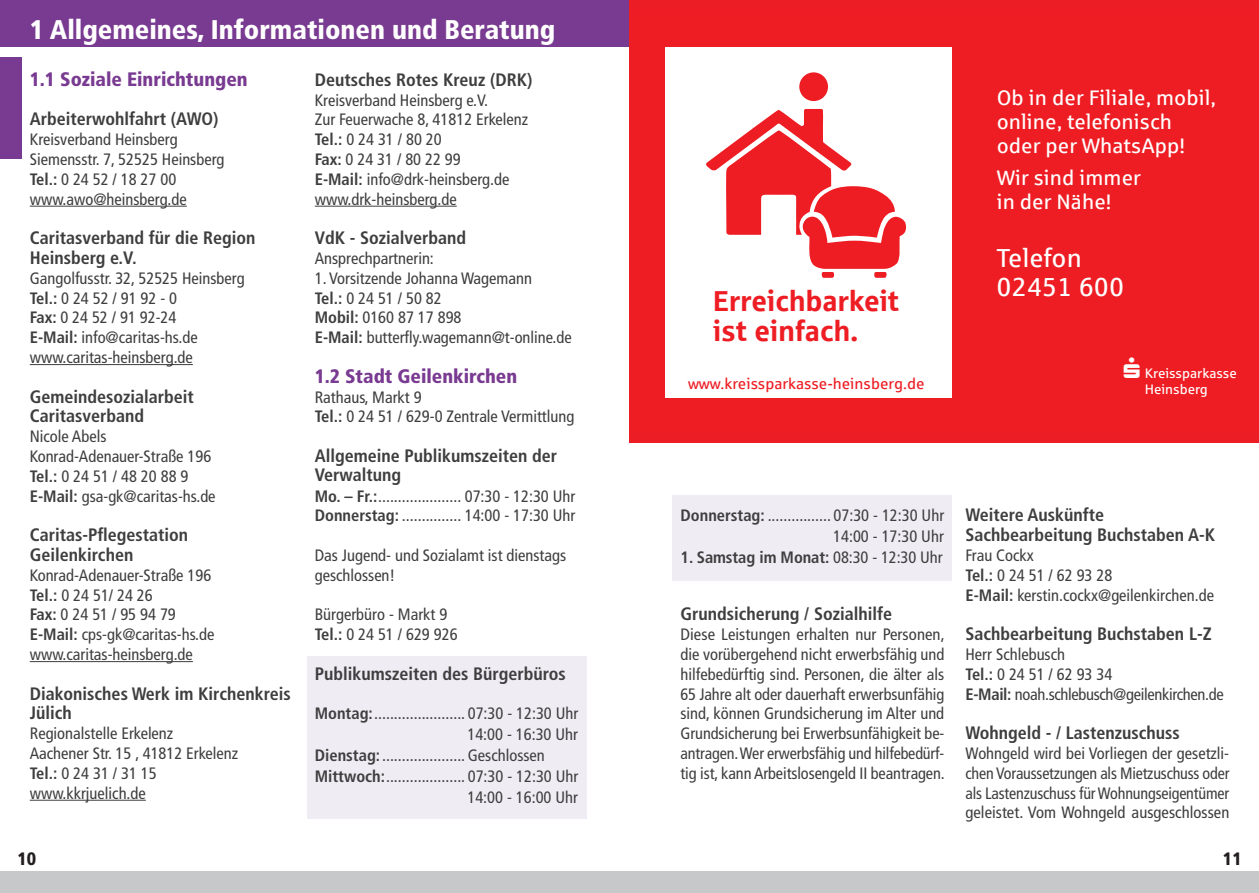
<style>
.page{position:relative;width:1259px;height:893px;background:#fff}
.page>*{position:absolute;margin:0;border:0;box-sizing:border-box;transform-origin:0 0}
.t1{font:28.8px/30.6px "Sparkasse Head";letter-spacing:.025em;color:#ee1d23}
.ÜBERSCHRIFT_OBEN{font:900 condensed 27px "Frutiger";color:#fff}
.t2{font:26.1px/29.1px "Sparkasse Rg";letter-spacing:.005em;color:#fff}
.t3{font:21px/23.7px "Sparkasse Rg";letter-spacing:.005em;color:#fff}
.ÜBERSCHRIFT{font:900 condensed 19.5px "Frutiger";color:#793a91}
.zwischenüberschrift{font:700 condensed 18px/19.5px "Frutiger";color:#3e3e3f}
.t4{font:900 condensed 18px "Frutiger";color:#231f20}
.mengentext{font:condensed 16.5px/19.8px "Frutiger";color:#3e3e3f}
.optimierter_blocksat{font:condensed 16.5px/19.8px "Frutiger";letter-spacing:-.005em;color:#3e3e3f;text-align:justify}
.Öffnungszeiten{font:condensed 16.5px/21px "Frutiger";color:#3e3e3f;text-align:right}
.mengentext-2{font:condensed 16.5px "Frutiger";letter-spacing:-.02em;color:#3e3e3f}
.Öffnungszeiten-2{font:700 condensed 16.5px "Frutiger";letter-spacing:-.005em;color:#3e3e3f}
.t5{font:15.45px "Sparkasse Rg";color:#ee1d23}
.t6{font:13.65px/16.4px "Sparkasse Rg";color:#fff}
.s1{font-weight:700}
.s2{font-weight:400}
</style>
<div class="page">
<div style="left:0;top:871px;width:1259px;height:22px;background:#c7c8ca"></div>
<div style="left:308px;top:656px;width:279px;height:162px;background:#f0ecf4"></div>
<div style="left:672px;top:495px;width:279px;height:86px;background:#f0ecf4"></div>
<hr style="left:30px;top:206px;width:157px;height:1px;background:#3e3e3f">
<hr style="left:30px;top:364px;width:163px;height:1px;background:#3e3e3f">
<hr style="left:30px;top:661px;width:163px;height:1px;background:#3e3e3f">
<hr style="left:30px;top:800px;width:116px;height:1px;background:#3e3e3f">
<hr style="left:315px;top:206px;width:142px;height:1px;background:#3e3e3f">
<div style="left:0;top:0;width:629px;height:47px;background:#793a91"></div>
<div style="left:629px;top:0;width:630px;height:442px;background:#ec1d25"></div>
<div style="left:0;top:57px;width:21px;height:102px;background:#793a91"></div>
<div style="left:665px;top:47px;width:286px;height:350px;background:#fff"></div>
<div style="left:799px;top:72px;width:29px;height:29px;background:#ee1d23;border-radius:50%"></div>
<svg style="left:706px;top:109px;width:200px;height:169px"></svg>
<p class="ÜBERSCHRIFT_OBEN" style="left:30px;top:14px;width:527px">1 Allgemeines, Informationen und Beratung</p>
<p class="ÜBERSCHRIFT" style="left:30px;top:67px;width:219px">1.1 Soziale Einrichtungen</p>
<p class="zwischenüberschrift" style="left:30px;top:109px;width:190px">Arbeiterwohlfahrt (AWO)</p>
<p class="mengentext" style="left:30px;top:130px;width:149px">Kreisverband Heinsberg</p>
<p class="mengentext" style="left:30px;top:149px;width:196px">Siemensstr. 7, 52525 Heinsberg</p>
<p class="mengentext" style="left:30px;top:169px;width:148px"><span class="s1">Tel.:</span> 0 24 52 / 18 27 00</p>
<p class="mengentext" style="left:30px;top:189px;width:159px">www.awo@heinsberg.de</p>
<p class="zwischenüberschrift" style="left:30px;top:228px;width:227px">Caritasverband für die Region<br>Heinsberg e.V.</p>
<p class="mengentext" style="left:30px;top:268px;width:216px">Gangolfusstr. 32, 52525 Heinsberg</p>
<p class="mengentext" style="left:30px;top:288px;width:149px"><span class="s1">Tel.:</span> 0 24 52 / 91 92 - 0</p>
<p class="mengentext" style="left:30px;top:308px;width:148px"><span class="s1">Fax:</span> 0 24 52 / 91 92-24</p>
<p class="mengentext" style="left:30px;top:328px;width:169px"><span class="s1">E-Mail:</span> info@caritas-hs.de</p>
<p class="mengentext" style="left:30px;top:347px;width:165px">www.caritas-heinsberg.de</p>
<p class="zwischenüberschrift" style="left:30px;top:387px;width:166px">Gemeindesozialarbeit<br>Caritasverband</p>
<p class="mengentext" style="left:30px;top:427px;width:78px">Nicole Abels</p>
<p class="mengentext" style="left:30px;top:446px;width:183px">Konrad-Adenauer-Straße 196</p>
<p class="mengentext" style="left:30px;top:466px;width:160px"><span class="s1">Tel.:</span> 0 24 51 / 48 20 88 9</p>
<p class="mengentext" style="left:30px;top:486px;width:187px"><span class="s1">E-Mail:</span> gsa-gk@caritas-hs.de</p>
<p class="zwischenüberschrift" style="left:30px;top:525px;width:160px">Caritas-Pflegestation<br>Geilenkirchen</p>
<p class="mengentext" style="left:30px;top:565px;width:183px">Konrad-Adenauer-Straße 196</p>
<p class="mengentext" style="left:30px;top:585px;width:125px"><span class="s1">Tel.:</span> 0 24 51/ 24 26</p>
<p class="mengentext" style="left:30px;top:605px;width:148px"><span class="s1">Fax:</span> 0 24 51 / 95 94 79</p>
<p class="mengentext" style="left:30px;top:625px;width:186px"><span class="s1">E-Mail:</span> cps-gk@caritas-hs.de</p>
<p class="mengentext" style="left:30px;top:644px;width:165px">www.caritas-heinsberg.de</p>
<p class="zwischenüberschrift" style="left:30px;top:684px;width:263px">Diakonisches Werk im Kirchenkreis<br>Jülich</p>
<p class="mengentext" style="left:30px;top:724px;width:145px">Regionalstelle Erkelenz</p>
<p class="mengentext" style="left:30px;top:743px;width:210px">Aachener Str. 15 , 41812 Erkelenz</p>
<p class="mengentext" style="left:30px;top:763px;width:128px"><span class="s1">Tel.:</span> 0 24 31 / 31 15</p>
<p class="mengentext" style="left:30px;top:783px;width:118px">www.kkrjuelich.de</p>
<p class="zwischenüberschrift" style="left:315px;top:70px;width:219px">Deutsches Rotes Kreuz (DRK)</p>
<p class="mengentext" style="left:315px;top:90px;width:175px">Kreisverband Heinsberg e.V.</p>
<p class="mengentext" style="left:315px;top:110px;width:215px">Zur Feuerwache 8, 41812 Erkelenz</p>
<p class="mengentext" style="left:315px;top:130px;width:128px"><span class="s1">Tel.:</span> 0 24 31 / 80 20</p>
<p class="mengentext" style="left:315px;top:149px;width:148px"><span class="s1">Fax:</span> 0 24 31 / 80 22 99</p>
<p class="mengentext" style="left:315px;top:169px;width:196px"><span class="s1">E-Mail:</span> info@drk-heinsberg.de</p>
<p class="mengentext" style="left:315px;top:189px;width:143px">www.drk-heinsberg.de</p>
<p class="zwischenüberschrift" style="left:315px;top:228px;width:153px">VdK - Sozialverband</p>
<p class="mengentext" style="left:315px;top:248px;width:121px">Ansprechpartnerin:</p>
<p class="mengentext" style="left:315px;top:268px;width:219px">1. Vorsitzende Johanna Wagemann</p>
<p class="mengentext" style="left:315px;top:288px;width:128px"><span class="s1">Tel.:</span> 0 24 51 / 50 82</p>
<p class="mengentext" style="left:315px;top:308px;width:148px"><span class="s1">Mobil:</span> 0160 87 17 898</p>
<p class="mengentext" style="left:315px;top:328px;width:259px"><span class="s1">E-Mail:</span> butterfly.wagemann@t-online.de</p>
<p class="ÜBERSCHRIFT" style="left:315px;top:364px;width:204px">1.2 Stadt Geilenkirchen</p>
<p class="mengentext" style="left:315px;top:387px;width:108px">Rathaus, Markt 9</p>
<p class="mengentext" style="left:315px;top:407px;width:261px"><span class="s1">Tel.:</span> 0 24 51 / 629-0 Zentrale Vermittlung</p>
<p class="zwischenüberschrift" style="left:315px;top:446px;width:244px">Allgemeine Publikumszeiten der<br>Verwaltung</p>
<p class="mengentext" style="left:315px;top:486px;width:262px"><span class="s1">Mo. – Fr.:</span>..................... 07:30 - 12:30 Uhr</p>
<p class="mengentext" style="left:315px;top:506px;width:262px"><span class="s1">Donnerstag:</span> ............... 14:00 - 17:30 Uhr</p>
<p class="mengentext" style="left:315px;top:545px;width:253px">Das Jugend- und Sozialamt ist dienstags geschlossen!</p>
<p class="mengentext" style="left:315px;top:605px;width:134px">Bürgerbüro - Markt 9</p>
<p class="mengentext" style="left:315px;top:625px;width:144px"><span class="s1">Tel.:</span> 0 24 51 / 629 926</p>
<p class="zwischenüberschrift" style="left:315px;top:664px;width:253px">Publikumszeiten des Bürgerbüros</p>
<p class="Öffnungszeiten" style="left:315px;top:703px;width:265px"><span class="s1">Montag:</span>....................... 07:30 - 12:30 Uhr</p>
<p class="Öffnungszeiten" style="left:467px;top:724px;width:112px">14:00 - 16:30 Uhr</p>
<p class="Öffnungszeiten" style="left:315px;top:745px;width:232px"><span class="s1">Dienstag:</span>.....................Geschlossen</p>
<p class="Öffnungszeiten" style="left:315px;top:766px;width:265px"><span class="s1">Mittwoch:</span>.................... 07:30 - 12:30 Uhr</p>
<p class="Öffnungszeiten" style="left:467px;top:787px;width:112px">14:00 - 16:00 Uhr</p>
<p class="t1" style="left:713px;top:284px;width:187px">Erreichbarkeit ist einfach.</p>
<p class="t5" style="left:688px;top:374px;width:238px">www.kreissparkasse-heinsberg.de</p>
<p class="t3" style="left:996px;top:86px;width:221px">Ob in der Filiale, mobil, online, telefonisch oder per WhatsApp!</p>
<p class="t3" style="left:996px;top:165px;width:146px">Wir sind immer in der Nähe!</p>
<p class="t2" style="left:996px;top:242px;width:129px">Telefon<br>02451 600</p>
<p class="t6" style="left:1144px;top:364px;width:94px">Kreissparkasse<br>Heinsberg</p>
<p class="Öffnungszeiten" style="left:680px;top:505px;width:265px"><span class="s1">Donnerstag:</span> ................ 07:30 - 12:30 Uhr<br>14:00 - 17:30 Uhr</p>
<p class="Öffnungszeiten-2" style="left:680px;top:548px;width:264px">1. Samstag im Monat: <span class="s2">08:30 - 12:30 Uhr</span></p>
<p class="zwischenüberschrift" style="left:680px;top:604px;width:213px">Grundsicherung / Sozialhilfe</p>
<p class="optimierter_blocksat" style="left:680px;top:625px;width:266px">Diese Leistungen erhalten nur Personen, die vorübergehend nicht erwerbsfähig und hilfebedürftig sind. Personen, die älter als 65 Jahre alt oder dauerhaft erwerbsunfähig sind, können Grundsicherung im Alter und Grundsicherung bei Erwerbsunfähigkeit be&shy;antragen. Wer erwerbsfähig und hilfebedürf&shy;tig ist, kann Arbeitslosengeld II beantragen.</p>
<p class="zwischenüberschrift" style="left:965px;top:505px;width:251px">Weitere Auskünfte<br>Sachbearbeitung Buchstaben A-K</p>
<p class="mengentext" style="left:965px;top:545px;width:70px">Frau Cockx</p>
<p class="mengentext" style="left:965px;top:565px;width:148px"><span class="s1">Tel.:</span> 0 24 51 / 62 93 28</p>
<p class="mengentext" style="left:965px;top:585px;width:250px"><span class="s1">E-Mail:</span> kerstin.cockx@geilenkirchen.de</p>
<p class="zwischenüberschrift" style="left:965px;top:624px;width:248px">Sachbearbeitung Buchstaben L-Z</p>
<p class="mengentext" style="left:965px;top:644px;width:101px">Herr Schlebusch</p>
<p class="mengentext" style="left:965px;top:664px;width:148px"><span class="s1">Tel.:</span> 0 24 51 / 62 93 34</p>
<p class="mengentext-2" style="left:965px;top:684px;width:260px"><span class="s1">E-Mail:</span> noah.schlebusch@geilenkirchen.de</p>
<p class="zwischenüberschrift" style="left:965px;top:723px;width:216px">Wohngeld - / Lastenzuschuss</p>
<p class="optimierter_blocksat" style="left:965px;top:743px;width:265px">Wohngeld wird bei Vorliegen der gesetzli&shy;chen Voraussetzungen als Mietzuschuss oder als Lastenzuschuss für Wohnungseigentümer geleistet. Vom Wohngeld ausgeschlossen</p>
<p class="t4" style="left:17px;top:848px;width:20px">10</p>
<p class="t4" style="left:1223px;top:848px;width:20px">11</p>
</div>
